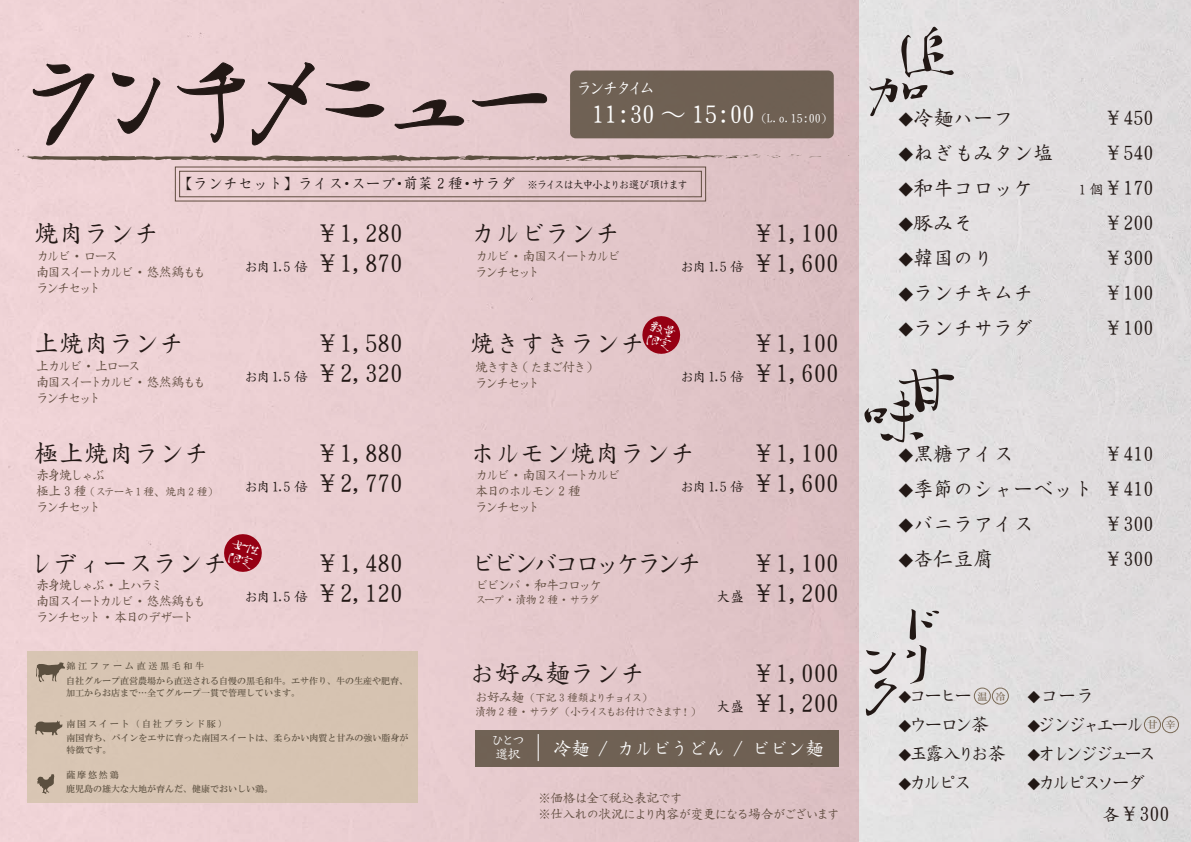
<style>
.page{position:relative;width:1191px;height:842px;background:#fff}
.page>*{position:absolute;margin:0;border:0;box-sizing:border-box;transform-origin:0 0}
.t1{font:300 100px "Kazuraki SP2 N";letter-spacing:.005em;color:#221815}
.t2{font:300 50px/38.3px "Kazuraki SP2 N";color:#221815}
.t3{font:300 40px/39.5px "Kazuraki SP2 N";color:#221815;scale:1.56 1}
.t4{font:25px/30px "Kaiti EG Medium SJIS";color:#221815;text-align:right}
.t5{font:25px "Kaiti EG Medium SJIS";color:#fff}
.t6{font:25px "Kaiti EG Medium SJIS";letter-spacing:-.165em;color:#221815}
.t7{font:20px "Kaiti EG Medium SJIS";color:#221815}
.t8{font:18px "Kaiti EG Medium SJIS";letter-spacing:-.165em;color:#221815}
.t9{font:18px "Kaiti EG Medium SJIS";color:#fff}
.t10{font:18px "Kaiti EG Medium SJIS";letter-spacing:-.225em;color:#221815}
.t11{font:16px "Kaiti EG Medium SJIS";letter-spacing:-.235em;color:#fff}
.t12{font:15px "Kaiti EG Medium SJIS";color:#221815}
.t13{font:14px "Kaiti EG Medium SJIS";letter-spacing:-.15em;color:#221815}
.t14{font:13px/16px "Kaiti EG Medium SJIS";letter-spacing:-.155em;color:#604c3f}
.t15{font:13px/16px "Kaiti EG Medium SJIS";letter-spacing:-.085em;color:#604c3f}
.t16{font:13px/16px "Kaiti EG Medium SJIS";letter-spacing:-.19em;color:#604c3f}
.t17{font:13px/16px "Kaiti EG Medium SJIS";letter-spacing:-.18em;color:#604c3f}
.t18{font:13px/14px "Kaiti EG Medium SJIS";color:#fff;text-align:center}
.t19{font:11px/14.4px "Kaiti EG Medium SJIS";letter-spacing:-.145em;color:#604c3f}
.t20{font:11px "Kaiti EG Medium SJIS";letter-spacing:-.14em;color:#221815}
.t21{font:300 10.9px/13.4px "Kazuraki SP2 N";color:#fff}
.t22{font:10px "HG Mincho B";color:#7a6a56}
.t23{font:9px/12px "HG Mincho B";color:#5b4f3f}
.t24{font:9px "HG Mincho B";letter-spacing:.2em;color:#5b4f3f}
.t25{font:9px "HG Mincho B";letter-spacing:.3em;color:#5b4f3f}
.s1{font-size:12px}
.s2{font-size:25px}
.s3{font-size:13px}
.s4{font-size:14px}
.s5{font-size:15px}
.s6{font-size:17px}
</style>
<div class="page">
<img style="left:0;top:0;width:1191px;height:842px">
<svg style="left:32px;top:63px;width:63px;height:83px;background:#e1c6c9"></svg>
<svg style="left:111px;top:72px;width:50px;height:62px;background:#e0c5c8"></svg>
<svg style="left:176px;top:62px;width:69px;height:81px;background:#e0c5c7"></svg>
<svg style="left:251px;top:61px;width:64px;height:85px;background:#e0c5c8"></svg>
<svg style="left:325px;top:80px;width:60px;height:38px;background:#d7bcbf"></svg>
<svg style="left:394px;top:99px;width:70px;height:30px;background:#d2b8bb"></svg>
<svg style="left:471px;top:93px;width:76px;height:14px"></svg>
<div style="left:570px;top:71px;width:263px;height:67px;background:#6f6053;border-radius:6px"></div>
<div style="left:475px;top:730px;width:363px;height:36px;background:#6f6154"></div>
<svg style="left:537px;top:734px;width:1px;height:27px"></svg>
<div style="left:27px;top:651px;width:390px;height:151px;background:#d7c4b2"></div>
<svg style="left:36px;top:662px;width:29px;height:20px"></svg>
<svg style="left:34px;top:720px;width:29px;height:15px"></svg>
<svg style="left:37px;top:774px;width:17px;height:20px"></svg>
<svg style="left:640px;top:314px;width:42px;height:42px;background:#b14855"></svg>
<svg style="left:222px;top:532px;width:42px;height:42px;background:#b54c59"></svg>
<svg style="left:788px;top:155px;width:40px;height:3px"></svg>
<svg style="left:22px;top:154px;width:759px;height:8px;background:#b09a96"></svg>
<div style="left:179px;top:171px;width:522px;height:26px;border:1px solid #604c3f"></div>
<div style="left:974px;top:688px;width:16px;height:16px;border:1px solid #7a6a56;border-radius:50%"></div>
<div style="left:992px;top:688px;width:16px;height:16px;border:1px solid #7a6a56;border-radius:50%"></div>
<div style="left:1144px;top:716px;width:16px;height:17px;border:1px solid #7a6a56;border-radius:50%"></div>
<div style="left:1162px;top:716px;width:16px;height:17px;border:1px solid #7a6a56;border-radius:50%"></div>
<h1 class="t1" style="left:27px;top:45px;width:524px">ランチメニュー</h1>
<p class="t11" style="left:576px;top:80px;width:80px">ランチタイム</p>
<h3 class="t5" style="left:592px;top:102px;width:236px">11:30 ～ 15:00<span class="s1">（L.o.15:00)</span></h3>
<p class="t12" style="left:178px;top:176px;width:339px">【ランチセット】ライス･スープ･前菜 2 種･サラダ</p>
<p class="t20" style="left:527px;top:179px;width:163px">※ライスは大中小よりお選び頂けます</p>
<h3 class="t4" style="left:34px;top:218px;width:126px">焼肉ランチ</h3>
<h3 class="t4" style="left:315px;top:218px;width:89px">￥1,280</h3>
<p class="t13" style="left:244px;top:260px;width:160px">お肉 1.5 倍<span class="s2">￥1,870</span></p>
<p class="t14" style="left:36px;top:248px;width:171px">カルビ・ロース<br>南国スイートカルビ・悠然鶏ももランチセット</p>
<h3 class="t4" style="left:34px;top:328px;width:151px">上焼肉ランチ</h3>
<h3 class="t4" style="left:315px;top:328px;width:89px">￥1,580</h3>
<p class="t13" style="left:244px;top:370px;width:160px">お肉 1.5 倍<span class="s2">￥2,320</span></p>
<p class="t14" style="left:36px;top:358px;width:171px">上カルビ・上ロース<br>南国スイートカルビ・悠然鶏ももランチセット</p>
<h3 class="t4" style="left:34px;top:438px;width:176px">極上焼肉ランチ</h3>
<h3 class="t4" style="left:315px;top:438px;width:89px">￥1,880</h3>
<p class="t13" style="left:244px;top:480px;width:160px">お肉 1.5 倍<span class="s2">￥2,770</span></p>
<p class="t14" style="left:36px;top:467px;width:70px">赤身焼しゃぶ</p>
<p class="t19" style="left:36px;top:484px;width:184px"><span class="s3">極上 3 種</span>（ステーキ 1 種、焼肉 2 種）</p>
<p class="t14" style="left:36px;top:499px;width:67px">ランチセット</p>
<p class="t21" style="left:234px;top:537px;width:29px;rotate:17deg">女性限定</p>
<h3 class="t4" style="left:28px;top:548px;width:201px">レディースランチ</h3>
<h3 class="t4" style="left:315px;top:548px;width:89px">￥1,480</h3>
<p class="t13" style="left:244px;top:590px;width:160px">お肉 1.5 倍<span class="s2">￥2,120</span></p>
<p class="t14" style="left:36px;top:577px;width:171px">赤身焼しゃぶ・上ハラミ<br>南国スイートカルビ・悠然鶏ももランチセット・本日のデザート</p>
<p class="t25" style="left:66px;top:661px;width:139px">錦江ファーム直送黒毛和牛</p>
<p class="t23" style="left:66px;top:675px;width:343px">自社グループ直営農場から直送される自慢の黒毛和牛。エサ作り、牛の生産や肥育、加工からお店まで…全てグループ一貫で管理しています。</p>
<p class="t23" style="left:66px;top:732px;width:344px">南国育ち、パインをエサに育った南国スイートは、柔らかい肉質と甘みの強い脂身が特徴です。</p>
<p class="t23" style="left:66px;top:782px;width:208px">鹿児島の雄大な大地が育んだ、健康でおいしい鶏。</p>
<p class="t24" style="left:66px;top:719px;width:162px">南国スイート（自社ブランド豚）</p>
<p class="t23" style="left:66px;top:769px;width:54px">薩摩悠然鶏</p>
<h3 class="t4" style="left:470px;top:218px;width:152px">カルビランチ</h3>
<h3 class="t4" style="left:751px;top:218px;width:89px">￥1,100</h3>
<p class="t13" style="left:680px;top:260px;width:160px">お肉 1.5 倍<span class="s2">￥1,600</span></p>
<p class="t16" style="left:475px;top:248px;width:146px">カルビ・南国スイートカルビランチセット</p>
<p class="t21" style="left:652px;top:319px;width:27px;rotate:17deg">数量限定</p>
<h3 class="t4" style="left:470px;top:328px;width:176px">焼きすきランチ</h3>
<h3 class="t4" style="left:751px;top:328px;width:89px">￥1,100</h3>
<p class="t13" style="left:680px;top:370px;width:160px">お肉 1.5 倍<span class="s2">￥1,600</span></p>
<p class="t17" style="left:475px;top:359px;width:126px">焼きすき ( たまご付き）ランチセット</p>
<h3 class="t4" style="left:470px;top:438px;width:226px">ホルモン焼肉ランチ</h3>
<h3 class="t4" style="left:751px;top:438px;width:89px">￥1,100</h3>
<p class="t13" style="left:680px;top:480px;width:160px">お肉 1.5 倍<span class="s2">￥1,600</span></p>
<p class="t14" style="left:475px;top:467px;width:146px">カルビ・南国スイートカルビ本日のホルモン 2 種<br>ランチセット</p>
<h3 class="t6" style="left:470px;top:551px;width:233px">ビビンバコロッケランチ</h3>
<h3 class="t4" style="left:716px;top:548px;width:124px">￥1,100<br><span class="s4">大盛</span> ￥1,200</h3>
<p class="t14" style="left:475px;top:577px;width:129px">ビビンバ・和牛コロッケ</p>
<p class="t19" style="left:475px;top:593px;width:126px">スープ・漬物 2 種・サラダ</p>
<h3 class="t4" style="left:470px;top:658px;width:176px">お好み麺ランチ</h3>
<h3 class="t4" style="left:716px;top:658px;width:124px">￥1,000<br><span class="s4">大盛</span> ￥1,200</h3>
<p class="t19" style="left:475px;top:690px;width:228px"><span class="s3">お好み麺</span>（下記 3 種類よりチョイス）<br>漬物 2 種・サラダ（小ライスもお付けできます！）</p>
<h3 class="t9" style="left:553px;top:740px;width:271px">冷麺 / カルビうどん / ビビン麺</h3>
<p class="t18" style="left:491px;top:733px;width:36px">ひとつ選択</p>
<p class="t15" style="left:538px;top:790px;width:303px">※価格は全て税込表記です<br>※仕入れの状況により内容が変更になる場合がございます</p>
<h2 class="t2" style="left:867px;top:34px;width:88px;text-indent:31px">追加</h2>
<h3 class="t7" style="left:898px;top:108px;width:116px"><span class="s5">◆</span>冷麺ハーフ</h3>
<h3 class="t7" style="left:1103px;top:108px;width:51px">￥450</h3>
<h3 class="t7" style="left:898px;top:143px;width:156px"><span class="s5">◆</span>ねぎもみタン塩</h3>
<h3 class="t7" style="left:1103px;top:143px;width:51px">￥540</h3>
<h3 class="t7" style="left:898px;top:178px;width:137px"><span class="s5">◆</span>和牛コロッケ</h3>
<h3 class="t7" style="left:1079px;top:178px;width:76px"><span class="s4">1 個</span>￥170</h3>
<h3 class="t7" style="left:898px;top:213px;width:76px"><span class="s5">◆</span>豚みそ</h3>
<h3 class="t7" style="left:1103px;top:213px;width:51px">￥200</h3>
<h3 class="t7" style="left:898px;top:248px;width:96px"><span class="s5">◆</span>韓国のり</h3>
<h3 class="t7" style="left:1103px;top:248px;width:51px">￥300</h3>
<h3 class="t7" style="left:898px;top:283px;width:137px"><span class="s5">◆</span>ランチキムチ</h3>
<h3 class="t7" style="left:1103px;top:283px;width:51px">￥100</h3>
<h3 class="t7" style="left:898px;top:318px;width:137px"><span class="s5">◆</span>ランチサラダ</h3>
<h3 class="t7" style="left:1103px;top:318px;width:51px">￥100</h3>
<h2 class="t2" style="left:898px;top:370px;width:57px">甘</h2>
<h3 class="t7" style="left:898px;top:444px;width:116px"><span class="s5">◆</span>黒糖アイス</h3>
<h3 class="t7" style="left:1103px;top:444px;width:51px">￥410</h3>
<h3 class="t7" style="left:898px;top:479px;width:257px"><span class="s5">◆</span>季節のシャーベット ￥410</h3>
<h3 class="t7" style="left:898px;top:514px;width:136px"><span class="s5">◆</span>バニラアイス</h3>
<h3 class="t7" style="left:1103px;top:514px;width:51px">￥300</h3>
<h3 class="t7" style="left:898px;top:549px;width:96px"><span class="s5">◆</span>杏仁豆腐</h3>
<h3 class="t7" style="left:1103px;top:549px;width:51px">￥300</h3>
<h3 class="t3" style="left:887px;top:606px;width:35px">ドリ</h3>
<h2 class="t2" style="left:862px;top:400px;width:63px">味</h2>
<h3 class="t3" style="left:850px;top:645px;width:31px;line-height:35.1px">ンク</h3>
<h3 class="t8" style="left:1027px;top:687px;width:68px"><span class="s3">◆</span>コーラ</h3>
<h3 class="t8" style="left:1027px;top:716px;width:118px"><span class="s3">◆</span>ジンジャエール</h3>
<h3 class="t10" style="left:1027px;top:745px;width:130px"><span class="s3">◆</span>オレンジジュース</h3>
<h3 class="t8" style="left:1027px;top:774px;width:120px"><span class="s3">◆</span>カルピスソーダ</h3>
<h3 class="t8" style="left:898px;top:687px;width:76px"><span class="s3">◆</span>コーヒー</h3>
<h3 class="t8" style="left:898px;top:716px;width:92px"><span class="s3">◆</span>ウーロン茶</h3>
<h3 class="t8" style="left:898px;top:745px;width:109px"><span class="s3">◆</span>玉露入りお茶</h3>
<h3 class="t8" style="left:898px;top:774px;width:75px"><span class="s3">◆</span>カルピス</h3>
<p class="t22" style="left:977px;top:691px;width:29px">温 冷</p>
<p class="t22" style="left:1147px;top:720px;width:29px">甘 辛</p>
<h3 class="t7" style="left:1102px;top:804px;width:68px"><span class="s6">各</span>￥300</h3>
</div>
